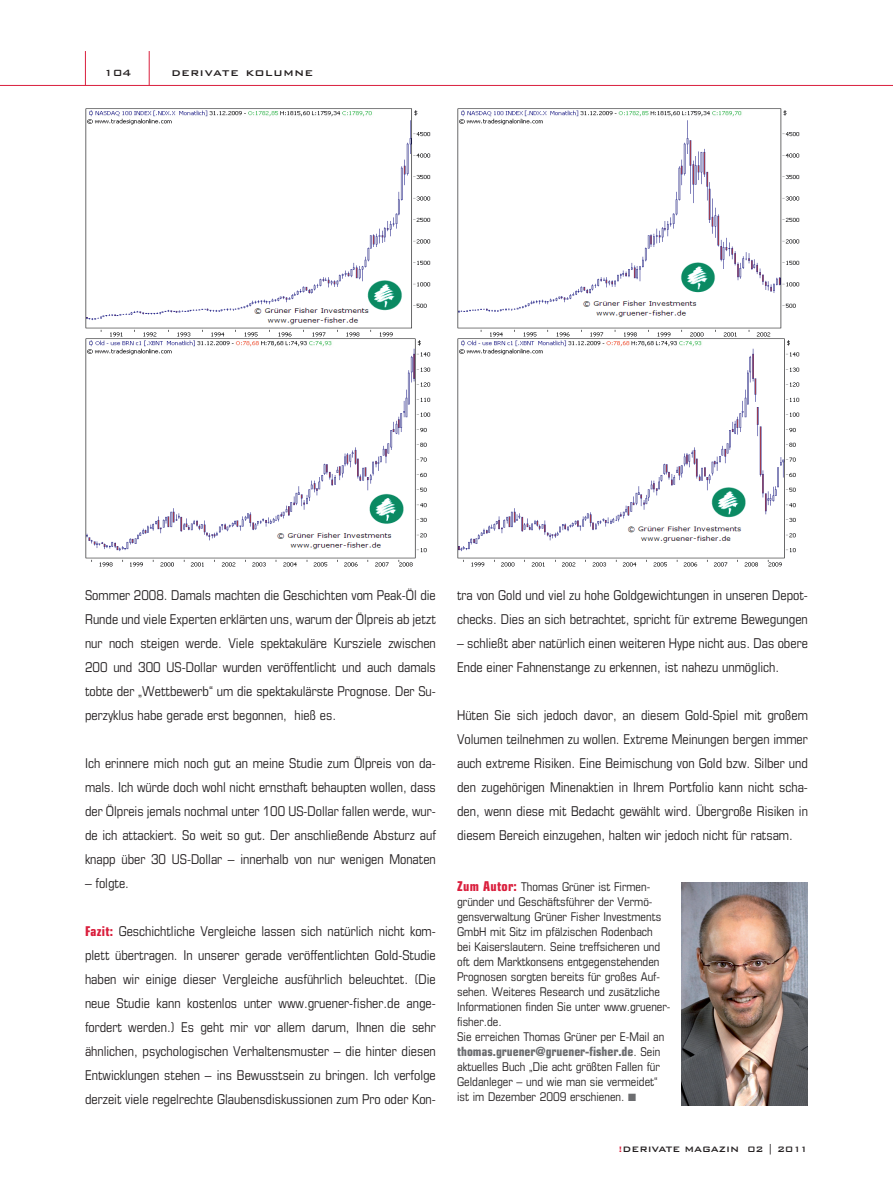
<style>
.page{position:relative;width:893px;height:1191px;background:#fff}
.page>*{position:absolute;margin:0;border:0;box-sizing:border-box;transform-origin:0 0}
.t1{font:13.5px/24px "Euros Con";color:#231f20;text-align:justify}
.t2{font:500 13.5px "Bank Gothic BT";letter-spacing:.05em;color:#231f20}
.t3{font:12.75px "Euros Bol Con";color:#6c6d70}
.t4{font:12px/15px "Euros Con";color:#231f20}
.t5{font:500 12px "Bank Gothic BT";color:#231f20}
.t6{font:500 10.5px "Bank Gothic BT";color:#231f20}
.s1{font-family:"Euros Bol Con";color:#da1f3d}
.s2{font-family:"Euros Bol Con";font-size:13.5px;color:#da1f3d}
.s3{font-family:"Euros Con";font-size:12px;color:#231f20}
.s4{color:#6c6d70}
.s5{color:#da1f3d}
</style>
<div class="page">
<hr style="left:0;top:85px;width:893px;height:1px;background:#da1f3d">
<hr style="left:85px;top:51px;width:1px;height:34px;background:#da1f3d">
<hr style="left:149px;top:51px;width:1px;height:34px;background:#da1f3d">
<img style="left:682px;top:882px;width:126px;height:223px">
<img style="left:457px;top:108px;width:343px;height:459px">
<img style="left:85px;top:108px;width:346px;height:459px">
<p class="t5" style="left:104px;top:66px;width:29px">104</p>
<p class="t2" style="left:172px;top:65px;width:143px">derivate kolumne</p>
<p class="t1" style="left:85px;top:583px;width:352px">Sommer 2008. Damals machten die Geschichten vom Peak-Öl die Runde und viele Experten erklärten uns, warum der Ölpreis ab jetzt nur noch steigen werde. Viele spektakuläre Kursziele zwischen 200 und 300 US-Dollar wurden veröffentlicht und auch damals tobte der „Wettbewerb“ um die spektakulärste Prognose. Der Su&shy;perzyklus habe gerade erst begonnen, hieß es.</p>
<p class="t1" style="left:85px;top:751px;width:352px">Ich erinnere mich noch gut an meine Studie zum Ölpreis von da&shy;mals. Ich würde doch wohl nicht ernsthaft behaupten wollen, dass der Ölpreis jemals nochmal unter 100 US-Dollar fallen werde, wur&shy;de ich attackiert. So weit so gut. Der anschließende Absturz auf knapp über 30 US-Dollar – innerhalb von nur wenigen Monaten</p>
<p class="t1" style="left:85px;top:871px;width:46px">– folgte.</p>
<p class="t1" style="left:85px;top:919px;width:352px"><span class="s1">Fazit:</span> Geschichtliche Vergleiche lassen sich natürlich nicht kom&shy;plett übertragen. In unserer gerade veröffentlichten Gold-Studie haben wir einige dieser Vergleiche ausführlich beleuchtet. (Die neue Studie kann kostenlos unter www.gruener-fisher.de ange&shy;fordert werden.) Es geht mir vor allem darum, Ihnen die sehr ähnlichen, psychologischen Verhaltensmuster – die hinter diesen Entwicklungen stehen – ins Bewusstsein zu bringen. Ich verfolge derzeit viele regelrechte Glaubensdiskussionen zum Pro oder Kon-</p>
<p class="t1" style="left:457px;top:583px;width:352px">tra von Gold und viel zu hohe Goldgewichtungen in unseren Depot&shy;checks. Dies an sich betrachtet, spricht für extreme Bewegungen</p>
<p class="t1" style="left:457px;top:631px;width:352px">– schließt aber natürlich einen weiteren Hype nicht aus. Das obere<br>Ende einer Fahnenstange zu erkennen, ist nahezu unmöglich.</p>
<p class="t1" style="left:457px;top:703px;width:352px">Hüten Sie sich jedoch davor, an diesem Gold-Spiel mit großem Volumen teilnehmen zu wollen. Extreme Meinungen bergen immer auch extreme Risiken. Eine Beimischung von Gold bzw. Silber und den zugehörigen Minenaktien in Ihrem Portfolio kann nicht scha&shy;den, wenn diese mit Bedacht gewählt wird. Übergroße Risiken in diesem Bereich einzugehen, halten wir jedoch nicht für ratsam.</p>
<p class="t4" style="left:457px;top:879px;width:214px"><span class="s2">Zum Autor:</span> Thomas Grüner ist Firmen&shy;gründer und Geschäftsführer der Vermö&shy;gensverwaltung Grüner Fisher Investments GmbH mit Sitz im pfälzischen Rodenbach bei Kaiserslautern. Seine treffsicheren und oft dem Marktkonsens entgegenstehenden Prognosen sorgten bereits für großes Auf&shy;sehen. Weiteres Research und zusätzliche Informationen finden Sie unter www.gruener&shy;fisher.de.<br>Sie erreichen Thomas Grüner per E-Mail an</p>
<p class="t3" style="left:457px;top:1044px;width:205px">thomas.gruener@gruener-fisher.de<span class="s3">. Sein</span></p>
<p class="t4" style="left:457px;top:1059px;width:204px">aktuelles Buch „Die acht größten Fallen für<br>Geldanleger – und wie man sie vermeidet“ ist im Dezember 2009 erschienen. <span class="s4">■</span></p>
<p class="t6" style="left:618px;top:1143px;width:191px"><span class="s5">!</span>DERIVATE MAGAZIN 02 | 2011</p>
</div>
